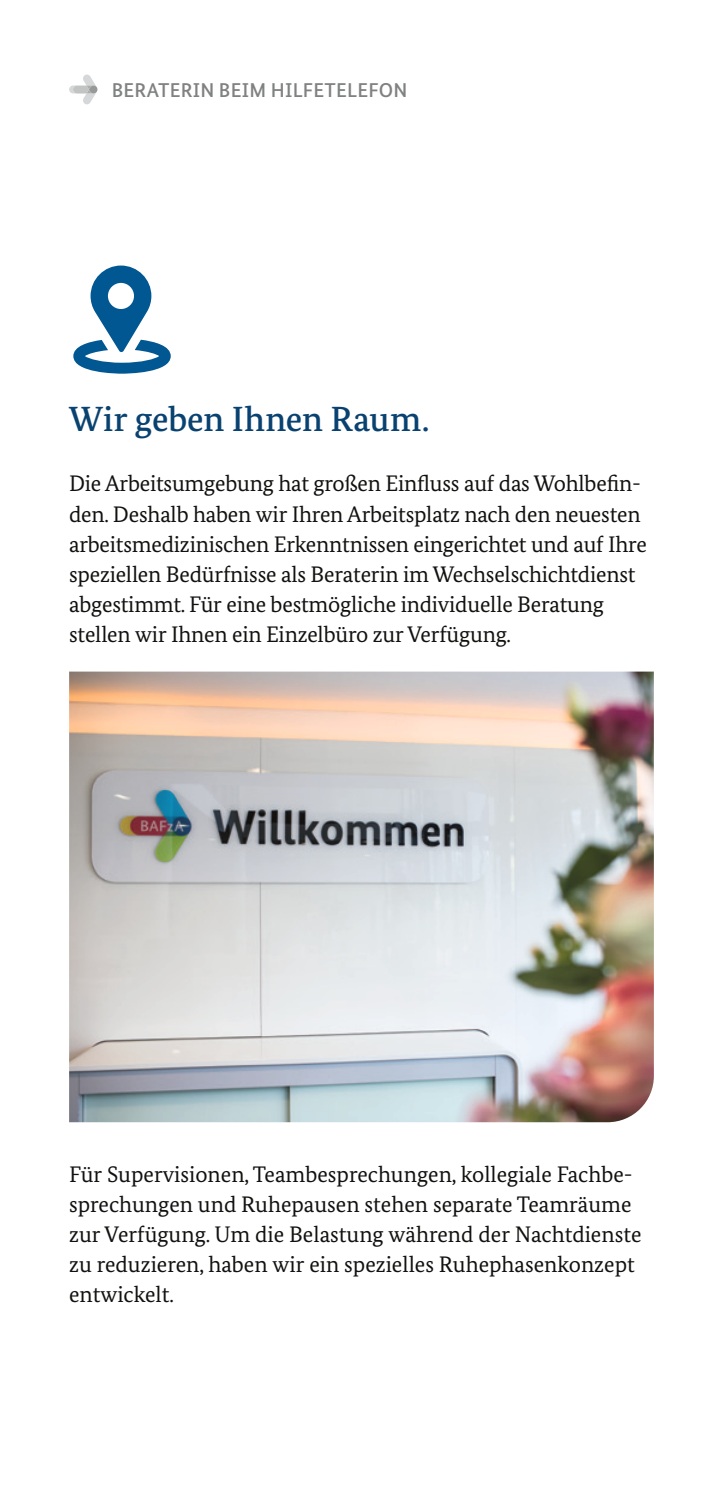
<style>
.page{position:relative;width:723px;height:1489px;background:#fff}
.page>*{position:absolute;margin:0;border:0;box-sizing:border-box;transform-origin:0 0}
.t1{font:500 35px "Bundes Serif";color:#094270}
.t2{font:22.5px/30px "Bundes Serif";letter-spacing:-.01em;color:#11110f}
.t3{font:500 20px "Bundes Sans";letter-spacing:.01em;color:#808281}
</style>
<div class="page">
<svg style="left:69px;top:75px;width:28px;height:29px"></svg>
<svg style="left:73px;top:265px;width:98px;height:108px"></svg>
<img style="left:69px;top:671px;width:585px;height:451px">
<p class="t3" style="left:112px;top:78px;width:297px">BERATERIN BEIM HILFETELEFON</p>
<h3 class="t1" style="left:69px;top:398px;width:362px">Wir geben Ihnen Raum.</h3>
<p class="t2" style="left:69px;top:468px;width:579px">Die Arbeitsumgebung hat großen Einfluss auf das Wohlbefin&shy;den. Deshalb haben wir Ihren Arbeitsplatz nach den neuesten arbeitsmedizinischen Erkenntnissen eingerichtet und auf Ihre speziellen Bedürfnisse als Beraterin im Wechselschichtdienst abgestimmt. Für eine bestmögliche individuelle Beratung stellen wir Ihnen ein Einzelbüro zur Verfügung.</p>
<p class="t2" style="left:69px;top:1158px;width:574px">Für Supervisionen, Teambesprechungen, kollegiale Fachbe&shy;sprechungen und Ruhepausen stehen separate Teamräume zur Verfügung. Um die Belastung während der Nachtdienste zu reduzieren, haben wir ein spezielles Ruhephasenkonzept entwickelt.</p>
</div>
